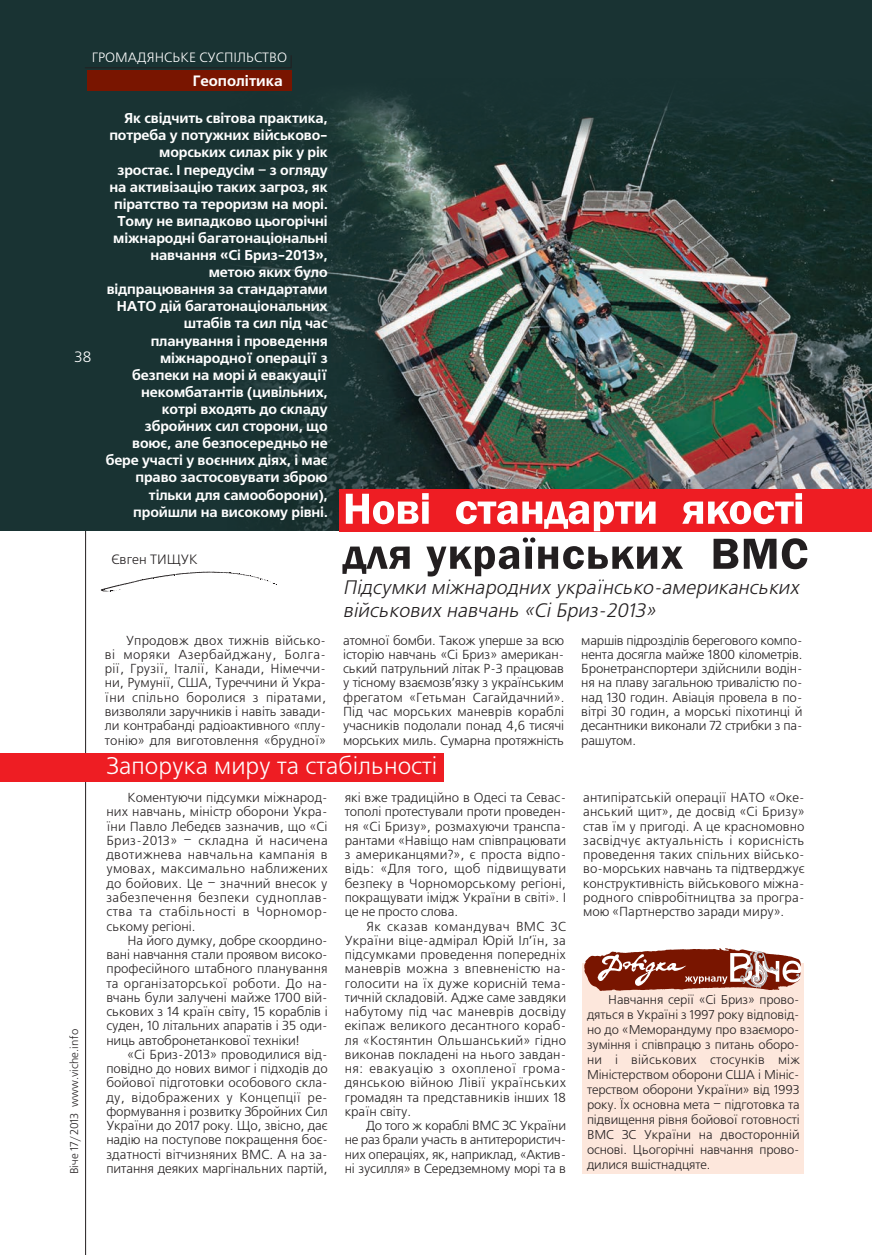
<style>
.page{position:relative;width:872px;height:1255px;background:#fff}
.page>*{position:absolute;margin:0;border:0;box-sizing:border-box;transform-origin:0 0}
.t1{font:24px "Free Set C";color:#fff}
.t2{font:italic 19.5px "Free Set C";color:#231f20}
.rubrica_left{font:700 15px "Free Set C";color:#fff}
.foto{font:15px "Free Set C";color:#fff}
.vrez{font:700 14.25px/17.1px "Free Set C";letter-spacing:-.01em;color:#fff;text-align:right}
.rubrica_right{font:13.5px "Free Set C";color:#fff}
.author{font:13.5px "Free Set C";color:#231f20}
.text_freeset{font:13.05px/14.2px "Free Set C";letter-spacing:.005em;color:#231f20;text-align:justify}
.text_second{font:12.75px/15px "Free Set C";letter-spacing:-.01em;color:#231f20}
.t3{font:11.25px "Free Set C";color:#231f20}
</style>
<div class="page">
<div style="left:0;top:0;width:871px;height:530px;background:#193333"></div>
<img style="left:291px;top:75px;width:580px;height:455px">
<div style="left:340px;top:489px;width:532px;height:42px;background:#ee1d23"></div>
<div style="left:0;top:753px;width:443px;height:29px;background:#ee1d23"></div>
<div style="left:583px;top:963px;width:221px;height:211px;background:#fde7dc"></div>
<svg style="left:584px;top:948px;width:217px;height:42px"></svg>
<svg style="left:342px;top:537px;width:465px;height:39px"></svg>
<svg style="left:346px;top:493px;width:456px;height:38px"></svg>
<svg style="left:84px;top:67px;width:207px;height:1187px"></svg>
<p class="rubrica_right" style="left:92px;top:50px;width:197px">ГРОМАДЯНСЬКЕ СУСПІЛЬСТВО</p>
<p class="rubrica_left" style="left:193px;top:72px;width:92px">Геополітика</p>
<p class="foto" style="left:74px;top:349px;width:19px">38</p>
<p class="t3" style="left:68px;top:1174px;width:147px;rotate:-90deg">Віче 17/2013 www.viche.info</p>
<p class="vrez" style="left:106px;top:110px;width:223px">Як свідчить світова практика, потреба у потужних військово&shy;морських силах рік у рік зростає. І передусім – з огляду на активізацію таких загроз, як піратство та тероризм на морі.<br>Тому не випадково цьогорічні міжнародні багатонаціональні навчання «Сі Бриз-2013», метою яких було відпрацювання за стандартами<br>НАТО дій багатонаціональних штабів та сил під час планування і проведення міжнародної операції з безпеки на морі й евакуації некомбатантів (цивільних, котрі входять до складу збройних сил сторони, що воює, але безпосередньо не бере участі у воєнних діях, і має право застосовувати зброю тільки для самооборони), пройшли на високому рівні.</p>
<p class="author" style="left:111px;top:552px;width:88px">Євген ТИЩУК</p>
<p class="t2" style="left:343px;top:576px;width:462px">Підсумки міжнародних українсько-американських</p>
<p class="t2" style="left:343px;top:600px;width:318px">військових навчань «СіБриз-2013»</p>
<p class="text_freeset" style="left:105px;top:633px;width:223px;text-indent:21px">Упродовж двох тижнів військо&shy;ві моряки Азербайджану, Болга&shy;рії, Грузії, Італії, Канади, Німеччи&shy;ни, Румунії, США, Туреччини й Укра&shy;їни спільно боролися з піратами, визволяли заручників і навіть завади&shy;ли контрабанді радіоактивного «плу&shy;тонію» для виготовлення «брудної»</p>
<p class="text_freeset" style="left:343px;top:633px;width:223px">атомної бомби. Також уперше за всю історію навчань «Сі Бриз» американ&shy;ський патрульний літак P-3 працював у тісному взаємозв’язку з українським фрегатом «Гетьман Сагайдачний».<br>Під час морських маневрів кораблі учасників подолали понад 4,6 тисячі морських миль. Сумарна протяжність</p>
<p class="text_freeset" style="left:581px;top:633px;width:223px">маршів підрозділів берегового компо&shy;нента досягла майже 1800 кілометрів.<br>Бронетранспортери здійснили водін&shy;ня на плаву загальною тривалістю по&shy;над 130 годин. Авіація провела в по&shy;вітрі 30 годин, а морські піхотинці й десантники виконали 72 стрибки з па&shy;рашутом.</p>
<p class="t1" style="left:107px;top:753px;width:332px">Запорука миру та стабільності</p>
<p class="text_freeset" style="left:106px;top:791px;width:223px;text-indent:21px">Коментуючи підсумки міжнарод&shy;них навчань, міністр оборони Укра&shy;їни Павло Лебедєв зазначив, що «Сі Бриз-2013» – складна й насичена двотижнева навчальна кампанія в умовах, максимально наближених до бойових. Це – значний внесок у забезпечення безпеки судноплав&shy;ства та стабільності в Чорномор&shy;ському регіоні.</p>
<p class="text_freeset" style="left:106px;top:933px;width:223px;text-indent:21px">На його думку, добре скоордино&shy;вані навчання стали проявом високо&shy;професійного штабного планування та організаторської роботи. До на&shy;вчань були залучені майже 1700 вій&shy;ськових з 14 країн світу, 15 кораблів і суден, 10 літальних апаратів і 35 оди&shy;ниць автобронетанкової техніки!</p>
<p class="text_freeset" style="left:106px;top:1047px;width:223px;text-align:left;text-indent:21px">«Сі Бриз-2013» проводилися від&shy;повідно до нових вимог і підходів до бойової підготовки особового скла&shy;ду, відображених у Концепції ре&shy;формування і розвитку Збройних Сил України до 2017 року. Що, звісно, дає надію на поступове покращення боє&shy;здатності вітчизняних ВМС. А на за&shy;питання деяких маргінальних партій,</p>
<p class="text_freeset" style="left:345px;top:791px;width:223px">які вже традиційно в Одесі та Севас&shy;тополі протестували проти проведен&shy;ня «Сі Бризу», розмахуючи транспа&shy;рантами «Навіщо нам співпрацювати з американцями?», є проста відпо&shy;відь: «Для того, щоб підвищувати безпеку в Чорноморському регіоні, покращувати імідж України в світі». І це не просто слова.</p>
<p class="text_freeset" style="left:345px;top:919px;width:223px;text-align:left;text-indent:21px">Як сказав командувач ВМС ЗС<br>України віце-адмірал Юрій Іл’їн, за підсумками проведення попередніх маневрів можна з впевненістю на&shy;голосити на їх дуже корисній тема&shy;тичній складовій. Адже саме завдяки набутому під час маневрів досвіду екіпаж великого десантного кораб&shy;ля «Костянтин Ольшанський» гідно виконав покладені на нього завдан&shy;ня: евакуацію з охопленої грома&shy;дянською війною Лівії українських громадян та представників інших 18 країн світу.</p>
<p class="text_freeset" style="left:345px;top:1119px;width:223px;text-indent:21px">До того ж кораблі ВМС ЗС України не раз брали участь в антитерористич&shy;них операціях, як, наприклад, «Актив&shy;ні зусилля» в Середземному морі та в</p>
<p class="text_freeset" style="left:583px;top:791px;width:223px">антипіратській операції НАТО «Оке&shy;анський щит», де досвід «Сі Бризу» став їм у пригоді. А це красномовно засвідчує актуальність і корисність проведення таких спільних військо&shy;во-морських навчань та підтверджує конструктивність військового міжна&shy;родного співробітництва за програ&shy;мою «Партнерство заради миру».</p>
<p class="text_second" style="left:587px;top:992px;width:214px;text-indent:21px">Навчання серії «Сі Бриз» прово&shy;дяться в Україні з 1997 року відповід&shy;но до «Меморандуму про взаєморо&shy;зуміння і співпрацю з питань оборо&shy;ни і військових стосунків між Міністерством оборони США і Мініс&shy;терством оборони України» від 1993 року. Їх основна мета – підготовка та підвищення рівня бойової готовності ВМС ЗС України на двосторонній основі. Цьогорічні навчання прово&shy;дилися вшістнадцяте.</p>
</div>
